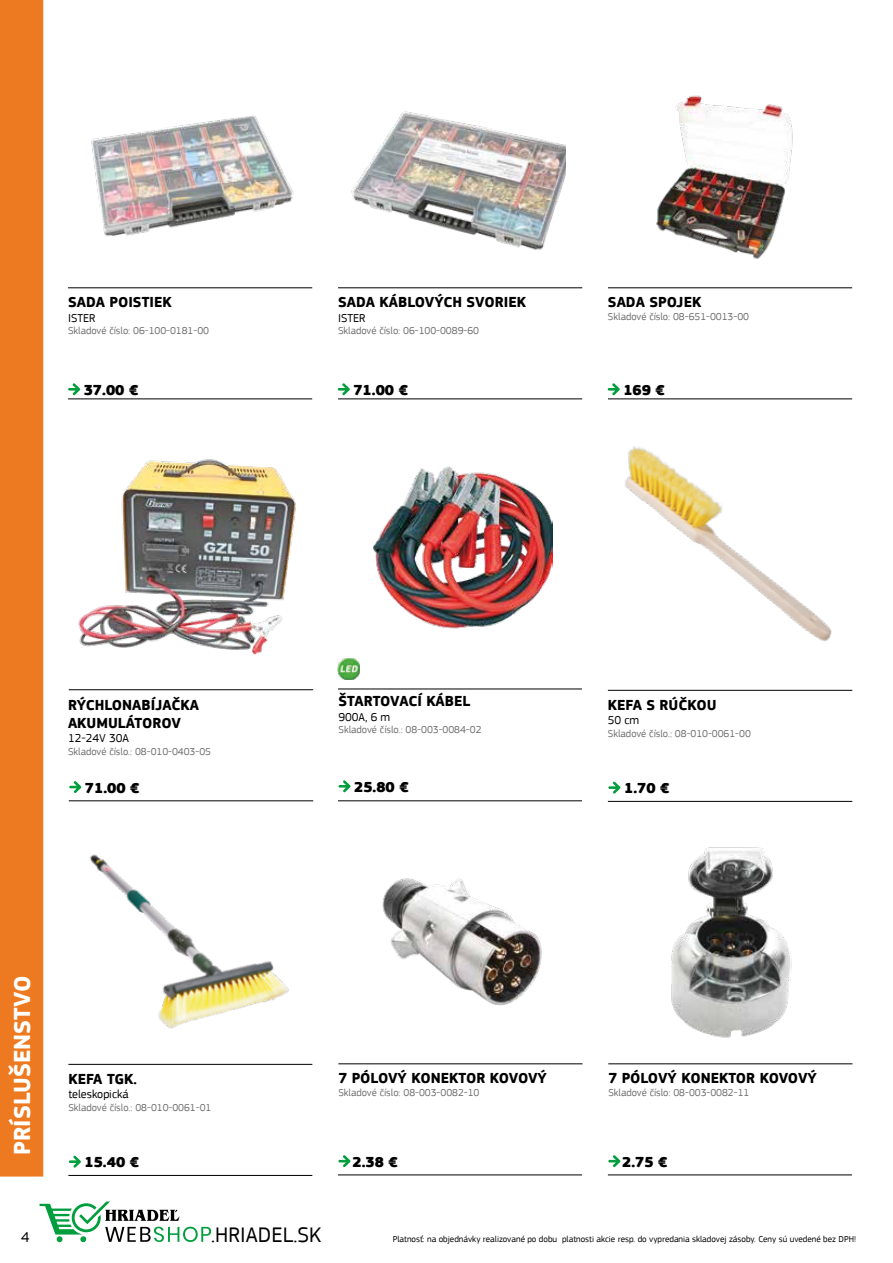
<style>
.page{position:relative;width:893px;height:1263px;background:#fff}
.page>*{position:absolute;margin:0;border:0;box-sizing:border-box;transform-origin:0 0}
.t1{font:700 24px "PF Square Sans Pro";color:#fff}
.t2{font:22.2px "PF Square Sans Pro";color:#000}
.t3{font:700 15px/18px "PF Square Sans Pro";color:#000}
.t4{font:900 15px "PF Square Sans Pro";color:#000}
.t5{font:15px "PF Square Sans Pro";color:#000}
.t6{font:12px "PF Square Sans Pro";color:#000}
.t7{font:10.5px "PF Square Sans Pro";color:#706f6f}
.t8{font:9px "PF Square Sans Pro";color:#000}
</style>
<div class="page">
<div style="left:0;top:0;width:43px;height:1176px;background:#ed7a20"></div>
<hr style="left:608px;top:287px;width:244px;height:1px;background:#000">
<hr style="left:338px;top:287px;width:244px;height:1px;background:#000">
<hr style="left:68px;top:287px;width:244px;height:1px;background:#000">
<hr style="left:608px;top:398px;width:244px;height:1px;background:#000">
<hr style="left:338px;top:398px;width:244px;height:1px;background:#000">
<hr style="left:68px;top:398px;width:244px;height:1px;background:#000">
<img style="left:351px;top:111px;width:214px;height:139px">
<img style="left:91px;top:115px;width:203px;height:121px">
<img style="left:656px;top:95px;width:137px;height:164px">
<svg style="left:68px;top:383px;width:12px;height:12px"></svg>
<svg style="left:338px;top:383px;width:12px;height:12px"></svg>
<svg style="left:608px;top:383px;width:12px;height:12px"></svg>
<hr style="left:608px;top:1063px;width:244px;height:1px;background:#000">
<svg style="left:608px;top:1155px;width:12px;height:12px"></svg>
<hr style="left:608px;top:1174px;width:244px;height:1px;background:#000">
<hr style="left:338px;top:1063px;width:244px;height:1px;background:#000">
<svg style="left:338px;top:1155px;width:12px;height:12px"></svg>
<hr style="left:338px;top:1174px;width:244px;height:1px;background:#000">
<img style="left:671px;top:847px;width:121px;height:191px">
<img style="left:382px;top:878px;width:160px;height:128px">
<hr style="left:69px;top:689px;width:244px;height:1px;background:#000">
<hr style="left:69px;top:800px;width:244px;height:1px;background:#000">
<svg style="left:69px;top:781px;width:12px;height:12px"></svg>
<hr style="left:338px;top:689px;width:244px;height:1px;background:#000">
<hr style="left:338px;top:800px;width:244px;height:1px;background:#000">
<svg style="left:338px;top:780px;width:13px;height:12px"></svg>
<img style="left:338px;top:658px;width:22px;height:22px">
<img style="left:373px;top:466px;width:180px;height:163px">
<img style="left:78px;top:459px;width:218px;height:196px">
<img style="left:624px;top:446px;width:208px;height:195px">
<hr style="left:608px;top:690px;width:244px;height:1px;background:#000">
<hr style="left:608px;top:801px;width:244px;height:1px;background:#000">
<svg style="left:608px;top:781px;width:12px;height:12px"></svg>
<img style="left:34px;top:846px;width:279px;height:221px">
<hr style="left:68px;top:1064px;width:244px;height:1px;background:#000">
<hr style="left:68px;top:1175px;width:244px;height:1px;background:#000">
<svg style="left:69px;top:1155px;width:12px;height:12px"></svg>
<svg style="left:40px;top:1201px;width:171px;height:41px"></svg>
<h3 class="t3" style="left:68px;top:294px;width:105px">SADA POISTIEK</h3>
<p class="t6" style="left:68px;top:311px;width:29px">ISTER</p>
<p class="t7" style="left:68px;top:325px;width:143px">Skladové číslo: 06-100-0181-00</p>
<h3 class="t3" style="left:338px;top:294px;width:190px">SADA KÁBLOVÝCH SVORIEK</h3>
<p class="t6" style="left:338px;top:311px;width:29px">ISTER</p>
<p class="t7" style="left:338px;top:325px;width:143px">Skladové číslo: 06-100-0089-60</p>
<h3 class="t3" style="left:608px;top:294px;width:95px">SADA SPOJEK</h3>
<p class="t7" style="left:608px;top:310px;width:143px">Skladové číslo: 08-651-0013-00</p>
<h3 class="t4" style="left:84px;top:380px;width:56px">37.00 €</h3>
<h3 class="t4" style="left:353px;top:380px;width:56px">71.00 €</h3>
<h3 class="t4" style="left:623px;top:380px;width:43px">169 €</h3>
<h3 class="t3" style="left:68px;top:696px;width:133px">RÝCHLONABÍJAČKA<br>AKUMULÁTOROV</h3>
<p class="t6" style="left:68px;top:731px;width:62px">12-24V 30A</p>
<p class="t7" style="left:68px;top:745px;width:144px">Skladové číslo.: 08-010-0403-05</p>
<h3 class="t3" style="left:338px;top:693px;width:133px">ŠTARTOVACÍ KÁBEL</h3>
<p class="t6" style="left:338px;top:710px;width:53px">900A, 6 m</p>
<p class="t7" style="left:338px;top:724px;width:144px">Skladové číslo.: 08-003-0084-02</p>
<h3 class="t4" style="left:85px;top:778px;width:56px">71.00 €</h3>
<h3 class="t4" style="left:354px;top:778px;width:56px">25.80 €</h3>
<h3 class="t3" style="left:608px;top:696px;width:110px">KEFA S RÚČKOU</h3>
<p class="t6" style="left:608px;top:713px;width:33px">50 cm</p>
<p class="t7" style="left:608px;top:727px;width:144px">Skladové číslo.: 08-010-0061-00</p>
<h3 class="t4" style="left:624px;top:779px;width:47px">1.70 €</h3>
<h1 class="t1" style="left:8px;top:1154px;width:180px;rotate:-90deg">PRÍSLUŠENSTVO</h1>
<h3 class="t3" style="left:68px;top:1070px;width:70px">KEFA TGK.</h3>
<p class="t6" style="left:68px;top:1087px;width:62px">teleskopická</p>
<p class="t7" style="left:68px;top:1101px;width:144px">Skladové číslo.: 08-010-0061-01</p>
<h3 class="t4" style="left:84px;top:1153px;width:56px">15.40 €</h3>
<h3 class="t3" style="left:338px;top:1070px;width:210px">7 PÓLOVÝ KONEKTOR KOVOVÝ</h3>
<p class="t7" style="left:338px;top:1086px;width:143px">Skladové číslo: 08-003-0082-10</p>
<h3 class="t3" style="left:608px;top:1070px;width:210px">7 PÓLOVÝ KONEKTOR KOVOVÝ</h3>
<p class="t7" style="left:608px;top:1086px;width:143px">Skladové číslo: 08-003-0082-11</p>
<h3 class="t4" style="left:353px;top:1153px;width:47px">2.38 €</h3>
<h3 class="t4" style="left:622px;top:1153px;width:47px">2.75 €</h3>
<h3 class="t5" style="left:21px;top:1228px;width:10px">4</h3>
<h2 class="t2" style="left:211px;top:1221px;width:112px">.HRIADEL.SK</h2>
<p class="t8" style="left:393px;top:1233px;width:465px">Platnosť: na objednávky realizované po dobu platnosti akcie resp. do vypredania skladovej zásoby. Ceny sú uvedené bez DPH!</p>
</div>
